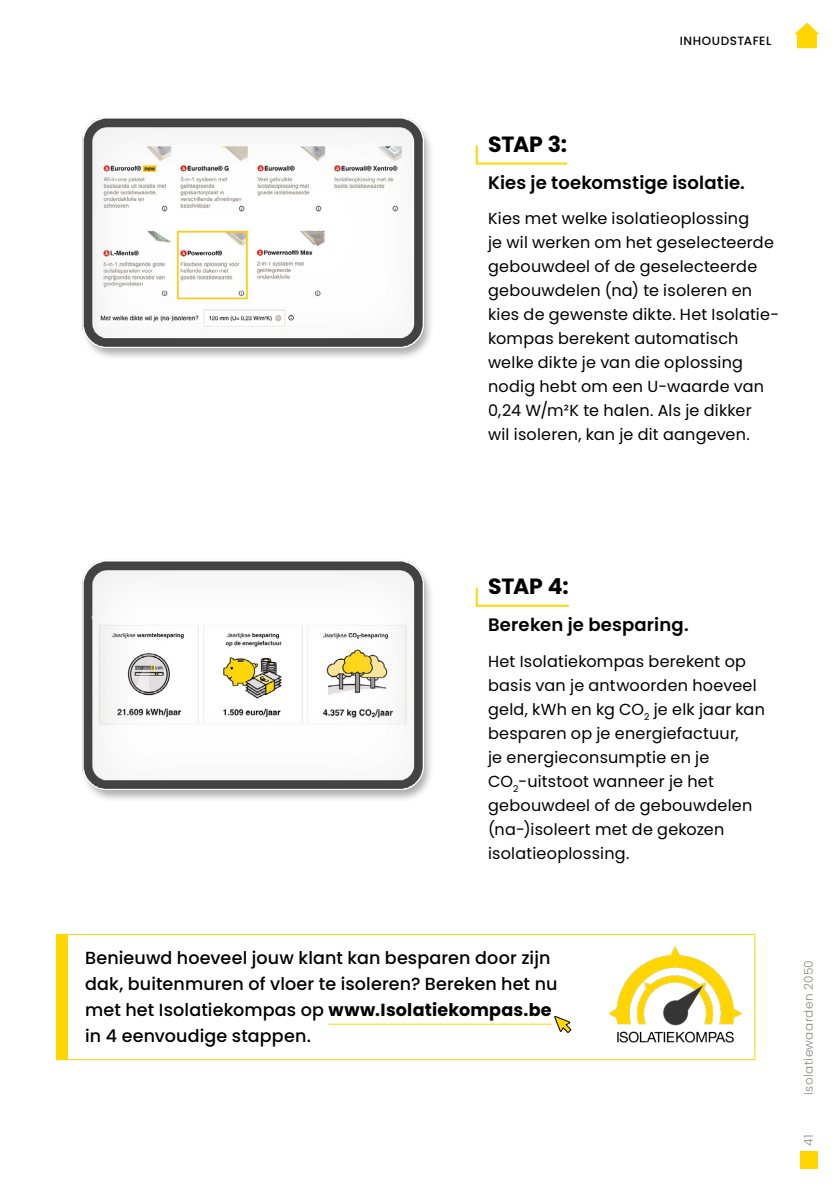
<style>
.page{position:relative;width:840px;height:1191px;background:#fff}
.page>*{position:absolute;margin:0;border:0;box-sizing:border-box;transform-origin:0 0}
.t1{font:700 22px "Poppins";letter-spacing:-.005em;color:#000}
.t2{font:600 18px "Poppins";letter-spacing:.01em;color:#000}
.t3{font:500 17.6px/26px "Poppins";letter-spacing:.01em;color:#000}
.t4{font:16px/24px "Poppins";letter-spacing:.015em;color:#000}
.t5{font:300 12px "Poppins";letter-spacing:.035em;color:#918681}
.t6{font:500 12px "Poppins";letter-spacing:.045em;color:#000}
.s1{font-weight:700}
</style>
<div class="page">
<div style="left:799px;top:1151px;width:17px;height:17px;background:#ffd600"></div>
<svg style="left:794px;top:23px;width:25px;height:25px"></svg>
<svg style="left:475px;top:145px;width:93px;height:20px"></svg>
<svg style="left:475px;top:587px;width:94px;height:20px"></svg>
<img style="left:82px;top:117px;width:349px;height:241px">
<img style="left:82px;top:560px;width:349px;height:240px">
<div style="left:57px;top:934px;width:11px;height:125px;background:#ffd600"></div>
<div style="left:56px;top:934px;width:699px;height:126px;border:1px solid #ffd600"></div>
<hr style="left:328px;top:1023px;width:223px;height:1px;background:#ffd600">
<img style="left:609px;top:946px;width:134px;height:97px">
<svg style="left:554px;top:1016px;width:17px;height:17px"></svg>
<p class="t6" style="left:679px;top:34px;width:93px">INHOUDSTAFEL</p>
<h1 class="t1" style="left:488px;top:131px;width:81px">STAP 3:</h1>
<p class="t2" style="left:488px;top:172px;width:258px">Kies je toekomstige isolatie.</p>
<p class="t4" style="left:488px;top:207px;width:290px">Kies met welke isolatieoplossing<br>je wil werken om het geselecteerde gebouwdeel of de geselecteerde gebouwdelen (na) te isoleren en kies de gewenste dikte. Het Isolatie&shy;kompas berekent automatisch welke dikte je van die oplossing nodig hebt om een U-waarde van<br>0,24 W/m²K te halen. Als je dikker wil isoleren, kan je dit aangeven.</p>
<h1 class="t1" style="left:488px;top:573px;width:82px">STAP 4:</h1>
<p class="t2" style="left:488px;top:614px;width:202px">Bereken je besparing.</p>
<p class="t4" style="left:488px;top:649px;width:278px">Het Isolatiekompas berekent op basis van je antwoorden hoeveel geld, kWh en kg CO<sub>2</sub> je elk jaar kan besparen op je energiefactuur,<br>je energieconsumptie en je<br>CO<sub>2</sub>-uitstoot wanneer je het gebouwdeel of de gebouwdelen (na-)isoleert met de gekozen isolatieoplossing.</p>
<p class="t3" style="left:85px;top:945px;width:473px">Benieuwd hoeveel jouw klant kan besparen door zijn dak, buitenmuren of vloer te isoleren? Bereken het nu met het Isolatiekompas op <span class="s1">www.Isolatiekompas.be </span>in 4 eenvoudige stappen.</p>
<p class="t5" style="left:801px;top:1095px;width:136px;rotate:-90deg">Isolatiewaarden 2050</p>
<p class="t5" style="left:801px;top:1145px;width:13px;rotate:-90deg">41</p>
</div>
